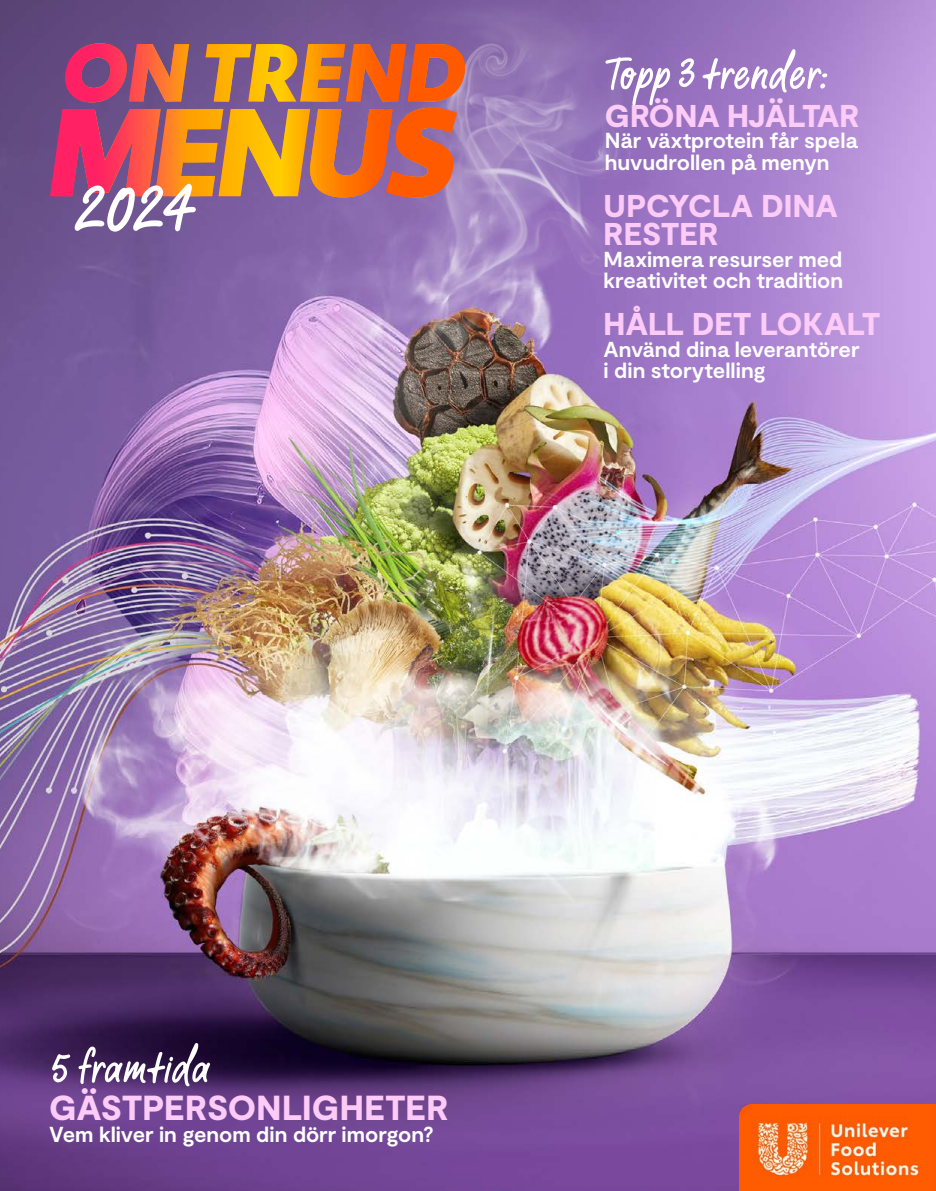
<style>
.page{position:relative;width:936px;height:1191px;background:#fff}
.page>*{position:absolute;margin:0;border:0;box-sizing:border-box;transform-origin:0 0}
.t1{font:95.4px "Chefs Hand";color:#fff}
.t2{font:60px "Chefs Hand";letter-spacing:-.005em;color:#fff}
.t3{font:900 34.8px "Moderat";color:#fccbf7}
.t4{font:900 31.5px/28.5px "Moderat";letter-spacing:-.005em;color:#fccbf7}
.t5{font:700 21.75px/21.8px "Moderat";letter-spacing:-.005em;color:#fff}
</style>
<div class="page">
<img style="left:0;top:0;width:935px;height:1191px">
<img style="left:739px;top:1104px;width:196px;height:87px">
<img style="left:307px;top:0;width:361px;height:385px">
<svg style="left:65px;top:43px;width:124px;height:59px;background:#c54d5f"></svg>
<svg style="left:205px;top:44px;width:260px;height:58px;background:#cf7838"></svg>
<svg style="left:50px;top:108px;width:407px;height:89px;background:#d36c45"></svg>
<h1 class="t1" style="left:75px;top:158px;width:123px">2024</h1>
<h2 class="t2" style="left:605px;top:42px;width:225px">Topp 3 trender:</h2>
<h3 class="t4" style="left:605px;top:103px;width:256px">GRÖNA HJÄLTAR</h3>
<p class="t5" style="left:605px;top:131px;width:254px">När växtprotein får spela huvudrollen på menyn</p>
<h3 class="t4" style="left:603px;top:193px;width:236px">UPCYCLA DINA<br>RESTER</h3>
<p class="t5" style="left:603px;top:249px;width:241px">Maximera resurser med kreativitet och tradition</p>
<h3 class="t4" style="left:603px;top:311px;width:279px">HÅLL DET LOKALT</h3>
<p class="t5" style="left:603px;top:339px;width:257px">Använd dina leverantörer i din storytelling</p>
<h2 class="t2" style="left:51px;top:1036px;width:161px">5 framtida</h2>
<h3 class="t3" style="left:49px;top:1087px;width:401px">GÄSTPERSONLIGHETER</h3>
<p class="t5" style="left:49px;top:1124px;width:386px">Vem kliver in genom din dörr imorgon?</p>
</div>
